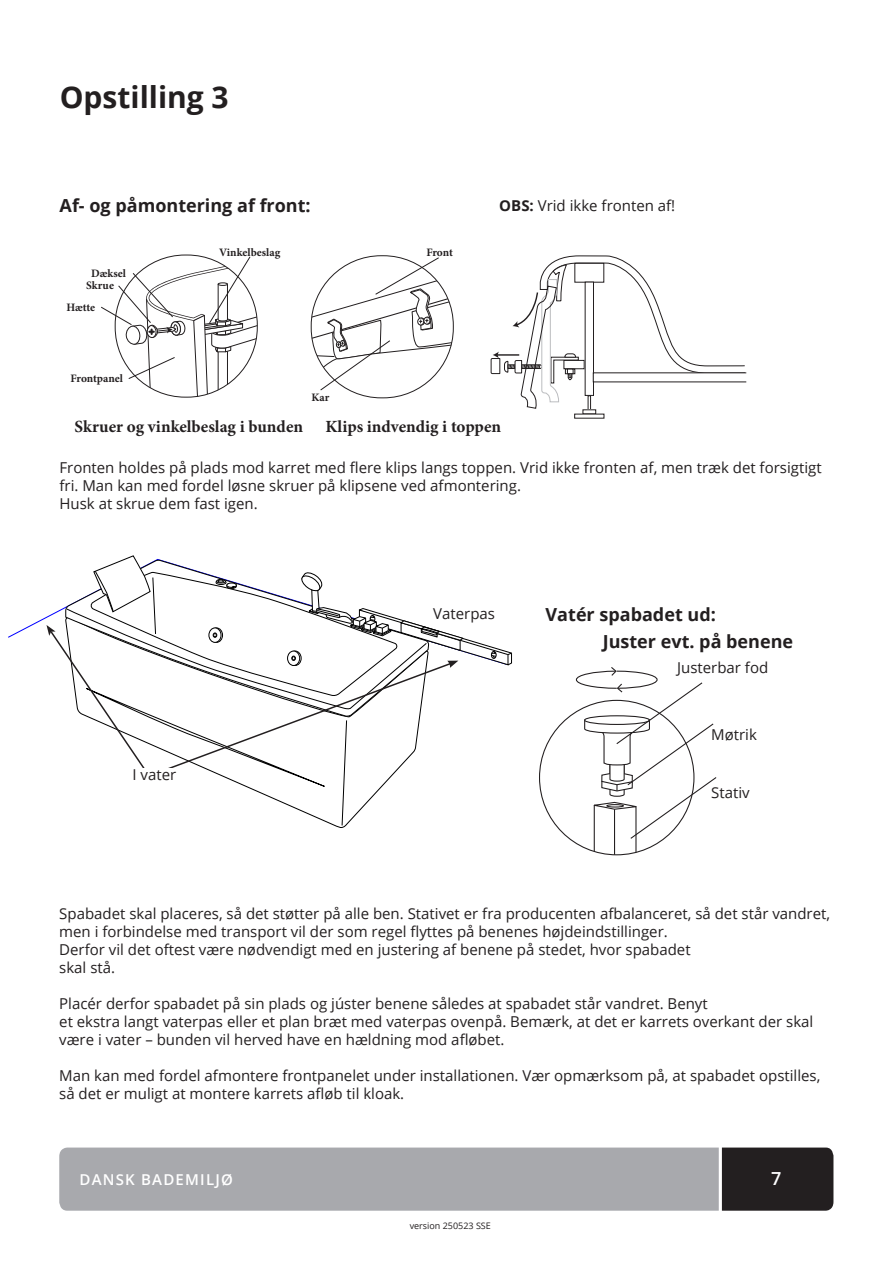
<style>
.page{position:relative;width:893px;height:1263px;background:#fff}
.page>*{position:absolute;margin:0;border:0;box-sizing:border-box;transform-origin:0 0}
.Overskrift_20_Fed_ko{font:700 30px "Open Sans";color:#231f20}
._12pkt_overskrift_Fe{font:700 18px "Open Sans";color:#231f20}
.t1{font:600 18px "Open Sans";color:#fff}
.t2{font:700 17.1px "Minion Pro";color:#231f20}
.Brødtekst{font:15px/18px "Open Sans";color:#231f20}
.t3{font:600 15px "Open Sans";letter-spacing:.08em;color:#fff}
.t4{font:700 11.4px/12.9px "Minion Pro";letter-spacing:-.005em;color:#231f20}
.t5{font:9px "Open Sans";color:#231f20}
.s1{font-weight:700}
</style>
<div class="page">
<svg style="left:59px;top:1147px;width:774px;height:64px;background:#97989b"></svg>
<svg style="left:539px;top:667px;width:178px;height:189px"></svg>
<svg style="left:46px;top:625px;width:10px;height:11px"></svg>
<svg style="left:67px;top:555px;width:445px;height:271px"></svg>
<div style="left:132px;top:768px;width:54px;height:28px;background:#fff"></div>
<svg style="left:311px;top:257px;width:142px;height:141px"></svg>
<svg style="left:101px;top:256px;width:156px;height:141px"></svg>
<div style="left:583px;top:409px;width:13px;height:5px;border:1px solid #231f20"></div>
<svg style="left:490px;top:255px;width:256px;height:154px"></svg>
<p class="Overskrift_20_Fed_ko" style="left:60px;top:76px;width:170px">Opstilling 3</p>
<p class="_12pkt_overskrift_Fe" style="left:60px;top:193px;width:253px">Af- og påmontering af front:</p>
<p class="t4" style="left:86px;top:266px;width:41px;text-indent:5px">Dæksel<br>Skrue</p>
<p class="t4" style="left:67px;top:301px;width:30px">Hætte</p>
<p class="t4" style="left:70px;top:372px;width:54px">Frontpanel</p>
<p class="t4" style="left:219px;top:245px;width:63px">Vinkelbeslag</p>
<p class="t4" style="left:426px;top:245px;width:28px">Front</p>
<p class="t4" style="left:312px;top:391px;width:19px">Kar</p>
<p class="Brødtekst" style="left:499px;top:196px;width:177px"><span class="s1">OBS:</span> Vrid ikke fronten af!</p>
<p class="t2" style="left:75px;top:415px;width:230px">Skruer og vinkelbeslag i bunden</p>
<p class="t2" style="left:325px;top:415px;width:177px">Klips indvendig i toppen</p>
<p class="Brødtekst" style="left:59px;top:458px;width:764px">Fronten holdes på plads mod karret med flere klips langs toppen. Vrid ikke fronten af, men træk det forsigtigt fri. Man kan med fordel løsne skruer på klipsene ved afmontering.</p>
<p class="Brødtekst" style="left:59px;top:494px;width:200px">Husk at skrue dem fast igen.</p>
<p class="Brødtekst" style="left:132px;top:765px;width:45px">I vater</p>
<p class="Brødtekst" style="left:433px;top:604px;width:63px">Vaterpas</p>
<p class="_12pkt_overskrift_Fe" style="left:546px;top:602px;width:172px">Vatér spabadet ud:</p>
<p class="_12pkt_overskrift_Fe" style="left:603px;top:628px;width:192px">Juster evt. på benene</p>
<p class="Brødtekst" style="left:677px;top:658px;width:93px">Justerbar fod</p>
<p class="Brødtekst" style="left:711px;top:725px;width:47px">Møtrik</p>
<p class="Brødtekst" style="left:711px;top:783px;width:40px">Stativ</p>
<p class="Brødtekst" style="left:59px;top:905px;width:772px">Spabadet skal placeres, så det støtter på alle ben. Stativet er fra producenten afbalanceret, så det står vandret, men i forbindelse med transport vil der som regel flyttes på benenes højdeindstillinger.</p>
<p class="Brødtekst" style="left:59px;top:941px;width:633px">Derfor vil det oftest være nødvendigt med en justering af benene på stedet, hvor spabadet</p>
<p class="Brødtekst" style="left:59px;top:959px;width:57px">skal stå.</p>
<p class="Brødtekst" style="left:59px;top:995px;width:650px">Placér derfor spabadet på sin plads og júster benene således at spabadet står vandret. Benyt</p>
<p class="Brødtekst" style="left:59px;top:1013px;width:756px">et ekstra langt vaterpas eller et plan bræt med vaterpas ovenpå. Bemærk, at det er karrets overkant der skal være i vater – bunden vil herved have en hældning mod afløbet.</p>
<p class="Brødtekst" style="left:59px;top:1067px;width:763px">Man kan med fordel afmontere frontpanelet under installationen. Vær opmærksom på, at spabadet opstilles, så det er muligt at montere karrets afløb til kloak.</p>
<p class="t3" style="left:80px;top:1169px;width:155px">DANSK BADEMILJØ</p>
<p class="t1" style="left:771px;top:1166px;width:12px">7</p>
<p class="t5" style="left:410px;top:1220px;width:83px">version 250523 SSE</p>
</div>
